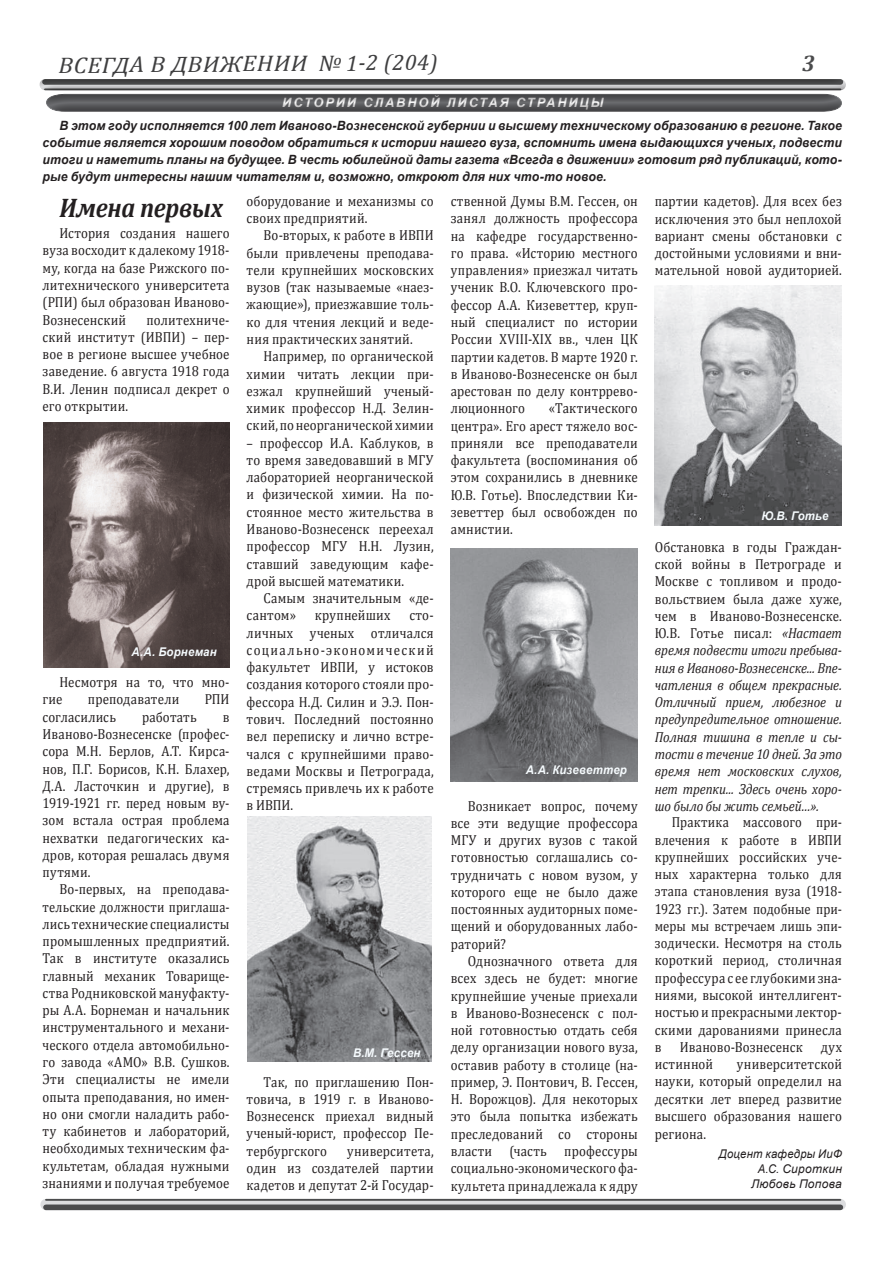
<style>
.page{position:relative;width:893px;height:1263px;background:#fff}
.page>*{position:absolute;margin:0;border:0;box-sizing:border-box;transform-origin:0 0}
.t1{font:italic 700 27px "Cambria";letter-spacing:-.01em;color:#231f20;scale:.89 1}
.t2{font:italic 22.5px "Cambria";color:#3e3e3f;scale:1.09 1}
.t3{font:14.55px/17.2px "Cambria";letter-spacing:.01em;color:#231f20;text-align:justify;scale:.89 1}
.t4{font:italic 14.55px/17.2px "Cambria";letter-spacing:-.005em;color:#231f20;text-align:justify;scale:.89 1}
.t5{font:14.55px/17.2px "Cambria";letter-spacing:.01em;color:#231f20;text-align:justify;scale:.87 1}
.t6{font:italic 700 12.9px "Arial";letter-spacing:.15em;color:#fff}
.t7{font:italic 700 12.75px/17px "Arial";letter-spacing:.01em;color:#231f20;text-align:justify;scale:.96 1}
.t8{font:italic 700 12px "Arial";letter-spacing:.015em;color:#f6fbfe;scale:.95 1}
.t9{font:italic 12px/15px "Arial";letter-spacing:.025em;color:#231f20;text-align:right;scale:.94 1}
.s1{font-style:normal}
</style>
<div class="page">
<div style="left:46px;top:1199px;width:794px;height:11px;background:#dcdddf"></div>
<hr style="left:46px;top:1199px;width:794px;height:2px;background:#4b4c4d">
<div style="left:46px;top:1204px;width:794px;height:6px;background:#4b4c4d"></div>
<div style="left:45px;top:82px;width:797px;height:31px;background:#231f20;opacity:.5"></div>
<img style="left:44px;top:423px;width:186px;height:244px">
<img style="left:451px;top:549px;width:187px;height:233px">
<img style="left:248px;top:816px;width:184px;height:246px">
<img style="left:654px;top:286px;width:188px;height:239px">
<h2 class="t2" style="left:58px;top:51px;width:349px;rotate:-1deg">ВСЕГДА В ДВИЖЕНИИ № 1-2 (204)</h2>
<p class="t6" style="left:282px;top:94px;width:323px">ИСТОРИИ СЛАВНОЙ ЛИСТАЯ СТРАНИЦЫ</p>
<p class="t7" style="left:43px;top:117px;width:834px;text-indent:17px">В этом году исполняется 100 лет Иваново-Вознесенской губернии и высшему техническому образованию в регионе. Такое событие является хорошим поводом обратиться к истории нашего вуза, вспомнить имена выдающихся ученых, подвести итоги и наметить планы на будущее. В честь юбилейной даты газета «Всегда в движении» готовит ряд публикаций, кото&shy;рые будут интересны нашим читателям и, возможно, откроют для них что-то новое.</p>
<h1 class="t1" style="left:60px;top:189px;width:185px">Имена первых</h1>
<p class="t3" style="left:43px;top:224px;width:212px;text-indent:17px">История создания нашего вуза восходит к далекому 1918- му, когда на базе Рижского по&shy;литехнического университета (РПИ) был образован Иваново-Вознесенский</p>
<p class="t3" style="left:43px;top:311px;width:212px;text-indent:104px">политехниче&shy;ский институт (ИВПИ) – пер&shy;вое в регионе высшее учебное заведение. 6 августа 1918 года В.И. Ленин подписал декрет о его открытии.</p>
<p class="t8" style="left:132px;top:644px;width:91px">А.А. Борнеман</p>
<p class="t3" style="left:43px;top:673px;width:212px;text-indent:17px">Несмотря на то, что мно&shy;гие</p>
<p class="t3" style="left:88px;top:691px;width:104px">преподаватели</p>
<p class="t3" style="left:205px;top:691px;width:29px">РПИ</p>
<p class="t3" style="left:43px;top:708px;width:84px">согласились</p>
<p class="t3" style="left:142px;top:708px;width:63px">работать</p>
<p class="t3" style="left:43px;top:708px;width:212px;text-indent:180px">в Иваново-Вознесенске (профес&shy;сора М.Н. Берлов, А.Т. Кирса&shy;нов, П.Г. Борисов, К.Н. Блахер, Д.А. Ласточкин и другие), в 1919-1921 гг. перед новым ву&shy;зом встала острая проблема нехватки педагогических ка&shy;дров, которая решалась двумя путями.</p>
<p class="t3" style="left:43px;top:881px;width:212px;text-indent:17px">Во-первых, на преподава&shy;тельские должности приглаша&shy;лись технические специалисты промышленных предприятий.<br>Так в институте оказались главный механик Товарище&shy;ства Родниковской мануфакту&shy;ры А.А. Борнеман и начальник инструментального и механи&shy;ческого отдела автомобильно&shy;го завода «АМО» В.В. Сушков.<br>Эти специалисты не имели опыта преподавания, но имен&shy;но они смогли наладить рабо&shy;ту кабинетов и лабораторий, необходимых техническим фа&shy;культетам, обладая нужными знаниями и получая требуемое</p>
<p class="t3" style="left:247px;top:192px;width:212px">оборудование и механизмы со своих предприятий.</p>
<p class="t3" style="left:247px;top:227px;width:212px;text-indent:17px">Во-вторых, к работе в ИВПИ были привлечены преподава&shy;тели крупнейших московских вузов (так называемые «наез&shy;жающие»), приезжавшие толь&shy;ко для чтения лекций и веде&shy;ния практических занятий.</p>
<p class="t3" style="left:247px;top:348px;width:212px;text-indent:17px">Например, по органической химии читать лекции при&shy;езжал крупнейший ученый&shy;химик профессор Н.Д. Зелин&shy;ский, по неорганической химии</p>
<p class="t3" style="left:247px;top:434px;width:212px">– профессор И.А. Каблуков, в то время заведовавший в МГУ лабораторией неорганической и физической химии. На по&shy;стоянное место жительства в Иваново-Вознесенск переехал профессор МГУ Н.Н. Лузин, ставший заведующим кафе&shy;дрой высшей математики.</p>
<p class="t3" style="left:247px;top:589px;width:212px;text-indent:17px">Самым значительным «де&shy;сантом»</p>
<p class="t3" style="left:315px;top:607px;width:86px">крупнейших</p>
<p class="t3" style="left:247px;top:607px;width:212px;text-indent:163px">сто&shy;личных ученых отличался социально-экономический факультет ИВПИ, у истоков создания которого стояли про&shy;фессора Н.Д. Силин и Э.Э. Пон&shy;тович. Последний постоянно вел переписку и лично встре&shy;чался с крупнейшими право&shy;ведами Москвы и Петрограда, стремясь привлечь их к работе в ИВПИ.</p>
<p class="t8" style="left:353px;top:1045px;width:73px">В.М. Гессен</p>
<p class="t3" style="left:247px;top:1073px;width:212px;text-indent:17px">Так, по приглашению Пон&shy;товича, в 1919 г. в Иваново-Вознесенск приехал видный ученый-юрист, профессор Пе&shy;тербургского</p>
<p class="t3" style="left:247px;top:1142px;width:212px;text-indent:100px">университета, один из создателей партии кадетов и депутат 2-й Государ-</p>
<p class="t3" style="left:451px;top:192px;width:212px">ственной Думы В.М. Гессен, он занял должность профессора на кафедре государственно&shy;го права. «Историю местного управления» приезжал читать ученик В.О. Ключевского про&shy;фессор А.А. Кизеветтер, круп&shy;ный специалист по истории России XVIII-XIX вв., член ЦК партии кадетов. В марте 1920 г. в Иваново-Вознесенске он был арестован по делу контррево&shy;люционного</p>
<p class="t3" style="left:451px;top:400px;width:212px;text-indent:98px">«Тактического центра». Его арест тяжело вос&shy;приняли все преподаватели факультета (воспоминания об этом сохранились в дневнике Ю.В. Готье). Впоследствии Ки&shy;зеветтер был освобожден по амнистии.</p>
<p class="t8" style="left:526px;top:762px;width:108px">А.А. Кизеветтер</p>
<p class="t3" style="left:451px;top:797px;width:212px;text-indent:17px">Возникает вопрос, почему все эти ведущие профессора МГУ и других вузов с такой готовностью соглашались со&shy;трудничать с новом вузом, у которого еще не было даже постоянных аудиторных поме&shy;щений и оборудованных лабо&shy;раторий?</p>
<p class="t3" style="left:451px;top:952px;width:212px;text-indent:17px">Однозначного ответа для всех здесь не будет: многие крупнейшие ученые приехали в Иваново-Вознесенск с пол&shy;ной готовностью отдать себя делу организации нового вуза, оставив работу в столице (на&shy;пример, Э. Понтович, В. Гессен, Н. Ворожцов). Для некоторых это была попытка избежать преследований со стороны власти (часть профессуры социально-экономического фа&shy;культета принадлежала к ядру</p>
<p class="t3" style="left:655px;top:193px;width:212px">партии кадетов). Для всех без исключения это был неплохой вариант смены обстановки с достойными условиями и вни&shy;мательной новой аудиторией.</p>
<p class="t8" style="left:761px;top:508px;width:72px">Ю.В. Готье</p>
<p class="t4" style="left:655px;top:537px;width:212px"><span class="s1">Обстановка в годы Граждан&shy;ской войны в Петрограде и Москве с топливом и продо&shy;вольствием была даже хуже, чем в Иваново-Вознесенске.<br>Ю.В. Готье писал:</span> «Настает время подвести итоги пребыва&shy;ния в Иваново-Вознесенске... Впе&shy;чатления в общем прекрасные.<br>Отличный прием, любезное и предупредительное отношение.<br>Полная тишина в тепле и сы&shy;тости в течение 10 дней. За это время нет московских слухов, нет трепки... Здесь очень хоро&shy;шо было бы жить семьей…».</p>
<p class="t5" style="left:655px;top:814px;width:217px;text-indent:17px">Практика массового при&shy;влечения к работе в ИВПИ крупнейших российских уче&shy;ных характерна только для этапа становления вуза (1918- 1923 гг.). Затем подобные при&shy;меры мы встречаем лишь эпи&shy;зодически. Несмотря на столь короткий период, столичная профессура с ее глубокими зна&shy;ниями, высокой интеллигент&shy;ностью и прекрасными лектор&shy;скими дарованиями принесла в Иваново-Вознесенск дух истинной</p>
<p class="t3" style="left:655px;top:1055px;width:212px;text-indent:82px">университетской науки, который определил на десятки лет вперед развитие высшего образования нашего региона.</p>
<p class="t9" style="left:719px;top:1146px;width:133px">Доцент кафедры ИиФ<br>А.С. Сироткин<br>Любовь Попова</p>
</div>
